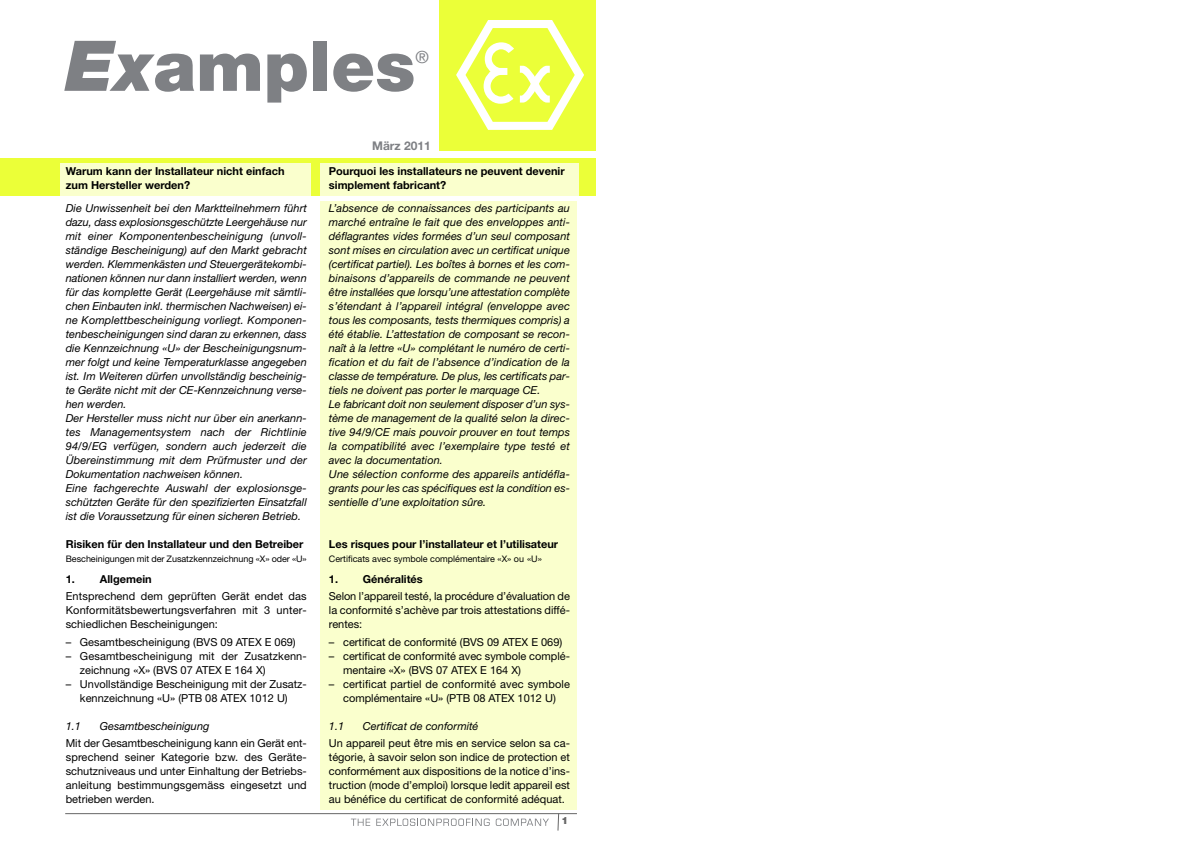
<style>
.page{position:relative;width:1191px;height:842px;background:#fff}
.page>*{position:absolute;margin:0;border:0;box-sizing:border-box;transform-origin:0 0}
.t1{font:900 70px "Helvetica Neue";color:#7e8084}
.t2{font:16.8px "Helvetica Neue";color:#7e8084}
.t3{font:700 12px "Helvetica Neue";color:#7e8084}
.t4{font:italic 11px/14px "Helvetica Neue";color:#000}
.t5{font:11px/14px "Helvetica Neue";color:#000;text-align:justify}
.t6{font:700 11px/14px "Helvetica Neue";color:#000}
.t7{font:900 10px "Helvetica Neue";color:#666}
.t8{font:9px "Helvetica Neue";letter-spacing:-.005em;color:#000}
.s1{font-style:italic}
</style>
<div class="page">
<svg style="left:557px;top:814px;width:2px;height:17px"></svg>
<svg style="left:351px;top:819px;width:19px;height:7px"></svg>
<svg style="left:376px;top:818px;width:114px;height:8px"></svg>
<svg style="left:496px;top:818px;width:53px;height:8px"></svg>
<div style="left:439px;top:0;width:156px;height:151px;background:#ebff38"></div>
<svg style="left:456px;top:20px;width:128px;height:110px"></svg>
<hr style="left:65px;top:813px;width:512px;height:1px;background:#666">
<div style="left:0;top:158px;width:595px;height:37px;background:#ebff38"></div>
<div style="left:60px;top:164px;width:251px;height:32px;background:#faffcd"></div>
<div style="left:320px;top:164px;width:258px;height:32px;background:#faffcd"></div>
<div style="left:320px;top:202px;width:257px;height:608px;background:#faffcd"></div>
<h1 class="t1" style="left:65px;top:41px;width:352px"><span class="s1">Ex</span>amples</h1>
<h2 class="t2" style="left:415px;top:51px;width:15px">®</h2>
<p class="t6" style="left:66px;top:165px;width:220px">Warum kann der Installateur nicht einfach zum Hersteller werden?</p>
<p class="t4" style="left:66px;top:202px;width:242px">Die Unwissenheit bei den Marktteilnehmern führt dazu, dass explosionsgeschützte Leergehäuse nur mit einer Komponentenbescheinigung (unvoll&shy;ständige Bescheinigung) auf den Markt gebracht werden. Klemmenkästen und Steuergerätekombi&shy;nationen können nur dann installiert werden, wenn für das komplette Gerät (Leergehäuse mit sämtli&shy;chen Einbauten inkl. thermischen Nachweisen) ei&shy;ne Komplettbescheinigung vorliegt. Komponen&shy;tenbescheinigungen sind daran zu erkennen, dass die Kennzeichnung «U» der Bescheinigungsnum&shy;mer folgt und keine Temperaturklasse angegeben ist. Im Weiteren dürfen unvollständig bescheinig&shy;te Geräte nicht mit der CE-Kennzeichnung verse&shy;hen werden.<br>Der Hersteller muss nicht nur über ein anerkann&shy;tes Managementsystem nach der Richtlinie 94/9/EG verfügen, sondern auch jederzeit die Übereinstimmung mit dem Prüfmuster und der Dokumentation nachweisen können.<br>Eine fachgerechte Auswahl der explosionsge&shy;schützten Geräte für den spezifizierten Einsatzfall ist die Voraussetzung für einen sicheren Betrieb.</p>
<p class="t6" style="left:66px;top:538px;width:239px">Risiken für den Installateur und den Betreiber</p>
<p class="t8" style="left:66px;top:556px;width:242px">Bescheinigungen mit der Zusatzkennzeichnung «X» oder «U»</p>
<p class="t6" style="left:66px;top:573px;width:87px">1. Allgemein</p>
<p class="t5" style="left:66px;top:590px;width:242px">Entsprechend dem geprüften Gerät endet das Konformitätsbewertungsverfahren mit 3 unter&shy;schiedlichen Bescheinigungen:</p>
<p class="t5" style="left:66px;top:636px;width:231px">– Gesamtbescheinigung (BVS 09 ATEX E 069)</p>
<p class="t5" style="left:80px;top:650px;width:228px;text-indent:-14px">– Gesamtbescheinigung mit der Zusatzkenn&shy;zeichnung «X» (BVS 07 ATEX E 164 X)</p>
<p class="t5" style="left:66px;top:678px;width:242px;text-align:center">– Unvollständige Bescheinigung mit der Zusatz&shy;kennzeichnung «U» (PTB 08 ATEX 1012 U)</p>
<p class="t4" style="left:66px;top:720px;width:17px">1.1</p>
<p class="t4" style="left:100px;top:720px;width:111px">Gesamtbescheinigung</p>
<p class="t5" style="left:66px;top:737px;width:242px">Mit der Gesamtbescheinigung kann ein Gerät ent&shy;sprechend seiner Kategorie bzw. des Geräte&shy;schutzniveaus und unter Einhaltung der Betriebs&shy;anleitung bestimmungsgemäss eingesetzt und betrieben werden.</p>
<p class="t3" style="left:372px;top:141px;width:60px">März 2011</p>
<p class="t6" style="left:329px;top:165px;width:237px">Pourquoi les installateurs ne peuvent devenir simplement fabricant?</p>
<p class="t4" style="left:329px;top:202px;width:242px">L’absence de connaissances des participants au marché entraîne le fait que des enveloppes anti&shy;déflagrantes vides formées d’un seul composant sont mises en circulation avec un certificat unique (certificat partiel). Les boîtes à bornes et les com&shy;binaisons d’appareils de commande ne peuvent être installées que lorsqu’une attestation complète s’étendant à l’appareil intégral (enveloppe avec tous les composants, tests thermiques compris) a été établie. L’attestation de composant se recon&shy;naît à la lettre «U» complétant le numéro de certi&shy;fication et du fait de l’absence d’indication de la classe de température. De plus, les certificats par&shy;tiels ne doivent pas porter le marquage CE.<br>Le fabricant doit non seulement disposer d’un sys&shy;tème de management de la qualité selon la direc&shy;tive 94/9/CE mais pouvoir prouver en tout temps la compatibilité avec l’exemplaire type testé et avec la documentation.<br>Une sélection conforme des appareils antidéfla&shy;grants pour les cas spécifiques est la condition es&shy;sentielle d’une exploitation sûre.</p>
<p class="t6" style="left:329px;top:538px;width:231px">Les risques pour l’installateur et l’utilisateur</p>
<p class="t8" style="left:329px;top:556px;width:214px">Certificats avec symbole complémentaire «X» ou «U»</p>
<p class="t6" style="left:329px;top:573px;width:95px">1. Généralités</p>
<p class="t5" style="left:329px;top:590px;width:242px">Selon l’appareil testé, la procédure d’évaluation de la conformité s’achève par trois attestations diffé&shy;rentes:</p>
<p class="t5" style="left:329px;top:636px;width:235px">– certificat de conformité (BVS 09 ATEX E 069)</p>
<p class="t5" style="left:343px;top:650px;width:228px;text-indent:-14px">– certificat de conformité avec symbole complé&shy;mentaire «X» (BVS 07 ATEX E 164 X)</p>
<p class="t5" style="left:329px;top:678px;width:242px;text-align:center">– certificat partiel de conformité avec symbole complémentaire «U» (PTB 08 ATEX 1012 U)</p>
<p class="t4" style="left:329px;top:720px;width:17px">1.1</p>
<p class="t4" style="left:363px;top:720px;width:117px">Certificat de conformité</p>
<p class="t5" style="left:329px;top:737px;width:242px">Un appareil peut être mis en service selon sa ca&shy;tégorie, à savoir selon son indice de protection et conformément aux dispositions de la notice d’ins&shy;truction (mode d’emploi) lorsque ledit appareil est au bénéfice du certificat de conformité adéquat.</p>
<p class="t7" style="left:561px;top:816px;width:8px">1</p>
</div>
